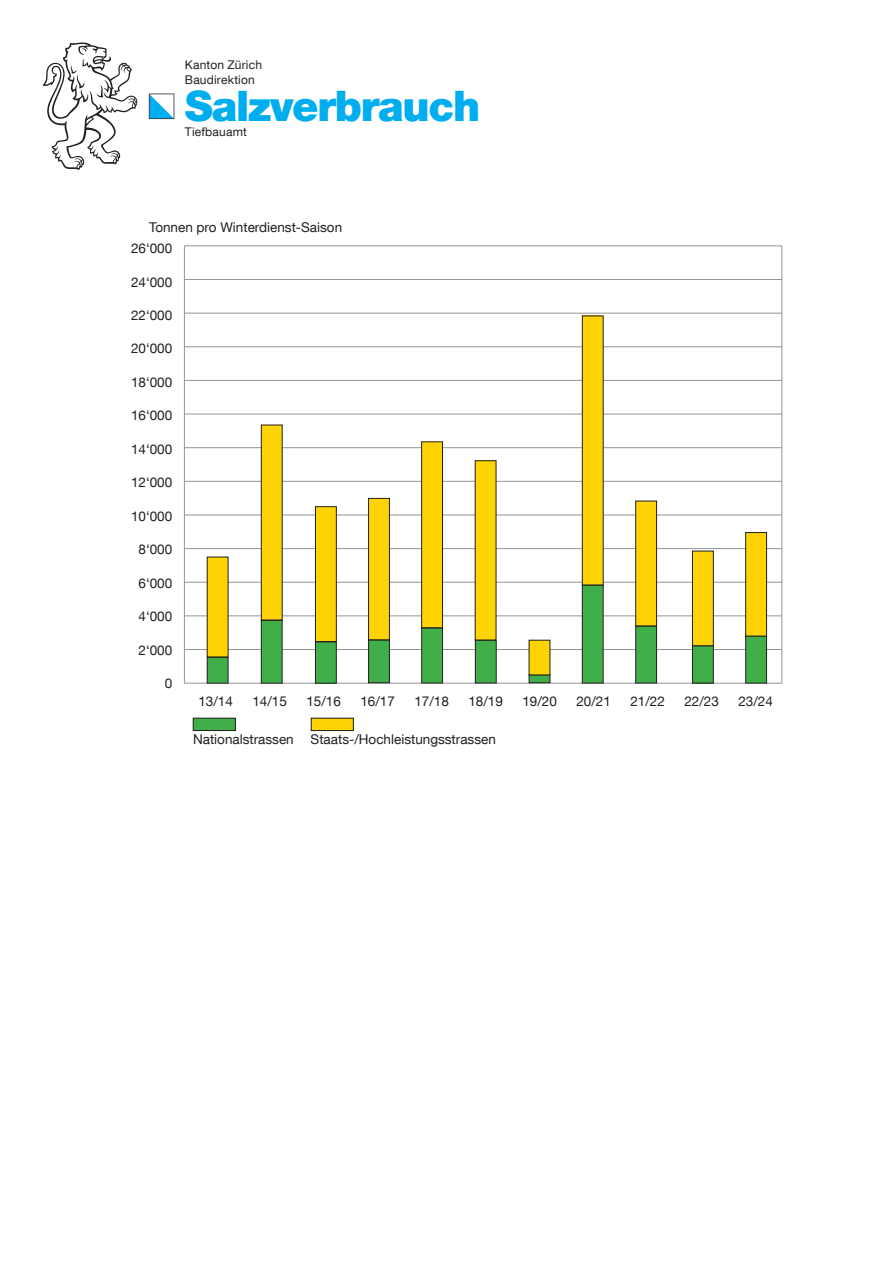
<style>
.page{position:relative;width:893px;height:1263px;background:#fff}
.page>*{position:absolute;margin:0;border:0;box-sizing:border-box;transform-origin:0 0}
.t1{font:900 42px "Helvetica Neue LT Com";letter-spacing:-.03em;color:#00aeef}
.t2{font:13.5px "Helvetica Neue LT Com";color:#231f20}
.Text__Absenderdaten{font:12px "Helvetica Neue LT Com";letter-spacing:.015em;color:#231f20}
</style>
<div class="page">
<div style="left:193px;top:718px;width:42px;height:12px;background:#40ae49"></div>
<div style="left:193px;top:718px;width:43px;height:13px;border:1px solid #231f20"></div>
<div style="left:311px;top:718px;width:42px;height:12px;background:#fed304"></div>
<div style="left:311px;top:718px;width:43px;height:13px;border:1px solid #231f20"></div>
<hr style="left:184px;top:246px;width:1px;height:437px;background:#939598">
<hr style="left:184px;top:246px;width:598px;height:1px;background:#939598">
<hr style="left:184px;top:279px;width:598px;height:1px;background:#939598">
<hr style="left:184px;top:313px;width:598px;height:1px;background:#939598">
<hr style="left:184px;top:346px;width:598px;height:1px;background:#939598">
<hr style="left:184px;top:380px;width:598px;height:1px;background:#939598">
<hr style="left:184px;top:414px;width:598px;height:1px;background:#939598">
<hr style="left:184px;top:447px;width:598px;height:1px;background:#939598">
<hr style="left:184px;top:481px;width:598px;height:1px;background:#939598">
<hr style="left:184px;top:515px;width:598px;height:1px;background:#939598">
<hr style="left:184px;top:548px;width:598px;height:1px;background:#939598">
<hr style="left:782px;top:246px;width:1px;height:437px;background:#939598">
<hr style="left:184px;top:582px;width:598px;height:1px;background:#939598">
<hr style="left:184px;top:616px;width:598px;height:1px;background:#939598">
<hr style="left:184px;top:649px;width:598px;height:1px;background:#939598">
<hr style="left:184px;top:683px;width:598px;height:1px;background:#939598">
<svg style="left:43px;top:42px;width:95px;height:128px"></svg>
<svg style="left:149px;top:94px;width:25px;height:25px"></svg>
<div style="left:746px;top:533px;width:20px;height:103px;background:#fed304"></div>
<div style="left:745px;top:532px;width:22px;height:104px;border:1px solid #231f20"></div>
<div style="left:746px;top:636px;width:20px;height:47px;background:#40ae49"></div>
<div style="left:745px;top:636px;width:22px;height:47px;border:1px solid #231f20"></div>
<div style="left:692px;top:551px;width:21px;height:95px;background:#fed304"></div>
<div style="left:692px;top:551px;width:21px;height:95px;border:1px solid #231f20"></div>
<div style="left:692px;top:646px;width:21px;height:37px;background:#40ae49"></div>
<div style="left:692px;top:646px;width:21px;height:37px;border:1px solid #231f20"></div>
<div style="left:207px;top:557px;width:21px;height:100px;background:#fed304"></div>
<div style="left:207px;top:657px;width:21px;height:26px;background:#40ae49"></div>
<div style="left:207px;top:657px;width:21px;height:26px;border:1px solid #231f20"></div>
<div style="left:261px;top:425px;width:21px;height:195px;background:#fed304"></div>
<div style="left:261px;top:425px;width:21px;height:195px;border:1px solid #231f20"></div>
<div style="left:261px;top:620px;width:21px;height:63px;background:#40ae49"></div>
<div style="left:261px;top:620px;width:21px;height:63px;border:1px solid #231f20"></div>
<div style="left:315px;top:507px;width:21px;height:134px;background:#fed304"></div>
<div style="left:315px;top:506px;width:22px;height:136px;border:1px solid #231f20"></div>
<div style="left:315px;top:642px;width:21px;height:41px;background:#40ae49"></div>
<div style="left:315px;top:642px;width:22px;height:41px;border:1px solid #231f20"></div>
<div style="left:369px;top:498px;width:20px;height:142px;background:#fed304"></div>
<div style="left:368px;top:498px;width:22px;height:142px;border:1px solid #231f20"></div>
<div style="left:369px;top:640px;width:20px;height:43px;background:#40ae49"></div>
<div style="left:368px;top:640px;width:22px;height:43px;border:1px solid #231f20"></div>
<div style="left:422px;top:628px;width:20px;height:55px;background:#40ae49"></div>
<div style="left:421px;top:628px;width:22px;height:55px;border:1px solid #231f20"></div>
<div style="left:422px;top:442px;width:20px;height:186px;background:#fed304"></div>
<div style="left:421px;top:442px;width:22px;height:186px;border:1px solid #231f20"></div>
<div style="left:475px;top:640px;width:21px;height:43px;background:#40ae49"></div>
<div style="left:475px;top:640px;width:21px;height:43px;border:1px solid #231f20"></div>
<div style="left:475px;top:461px;width:21px;height:179px;background:#fed304"></div>
<div style="left:529px;top:675px;width:21px;height:8px;background:#40ae49"></div>
<div style="left:529px;top:675px;width:21px;height:8px;border:1px solid #231f20"></div>
<div style="left:529px;top:640px;width:21px;height:35px;background:#fed304"></div>
<div style="left:582px;top:585px;width:21px;height:98px;background:#40ae49"></div>
<div style="left:582px;top:585px;width:21px;height:98px;border:1px solid #231f20"></div>
<div style="left:582px;top:316px;width:21px;height:269px;background:#fed304"></div>
<div style="left:582px;top:316px;width:21px;height:269px;border:1px solid #231f20"></div>
<div style="left:636px;top:626px;width:21px;height:57px;background:#40ae49"></div>
<div style="left:635px;top:626px;width:22px;height:57px;border:1px solid #231f20"></div>
<div style="left:636px;top:501px;width:21px;height:125px;background:#fed304"></div>
<div style="left:635px;top:501px;width:22px;height:125px;border:1px solid #231f20"></div>
<p class="Text__Absenderdaten" style="left:185px;top:57px;width:79px">Kanton Zürich</p>
<p class="Text__Absenderdaten" style="left:185px;top:72px;width:71px">Baudirektion</p>
<p class="t1" style="left:185px;top:81px;width:297px">Salzverbrauch</p>
<p class="Text__Absenderdaten" style="left:185px;top:124px;width:63px">Tiefbauamt</p>
<p class="t2" style="left:149px;top:219px;width:195px">Tonnen pro Winterdienst-Saison</p>
<p class="t2" style="left:131px;top:240px;width:43px">26‘000</p>
<p class="t2" style="left:131px;top:273px;width:43px">24‘000</p>
<p class="t2" style="left:131px;top:307px;width:43px">22‘000</p>
<p class="t2" style="left:131px;top:340px;width:43px">20‘000</p>
<p class="t2" style="left:131px;top:374px;width:43px">18‘000</p>
<p class="t2" style="left:131px;top:407px;width:43px">16‘000</p>
<p class="t2" style="left:131px;top:441px;width:43px">14‘000</p>
<p class="t2" style="left:131px;top:474px;width:43px">12‘000</p>
<p class="t2" style="left:131px;top:508px;width:43px">10‘000</p>
<p class="t2" style="left:139px;top:541px;width:35px">8‘000</p>
<p class="t2" style="left:139px;top:574px;width:35px">6‘000</p>
<p class="t2" style="left:139px;top:608px;width:35px">4‘000</p>
<p class="t2" style="left:139px;top:641px;width:35px">2‘000</p>
<p class="t2" style="left:165px;top:675px;width:9px">0</p>
<p class="t2" style="left:198px;top:693px;width:36px">13/14</p>
<p class="t2" style="left:252px;top:693px;width:36px">14/15</p>
<p class="t2" style="left:306px;top:693px;width:36px">15/16</p>
<p class="t2" style="left:360px;top:693px;width:36px">16/17</p>
<p class="t2" style="left:414px;top:693px;width:36px">17/18</p>
<p class="t2" style="left:468px;top:693px;width:36px">18/19</p>
<p class="t2" style="left:522px;top:693px;width:36px">19/20</p>
<p class="t2" style="left:576px;top:693px;width:36px">20/21</p>
<p class="t2" style="left:630px;top:693px;width:36px">21/22</p>
<p class="t2" style="left:684px;top:693px;width:36px">22/23</p>
<p class="t2" style="left:738px;top:693px;width:36px">23/24</p>
<p class="t2" style="left:193px;top:731px;width:304px">Nationalstrassen Staats-/Hochleistungsstrassen</p>
</div>
